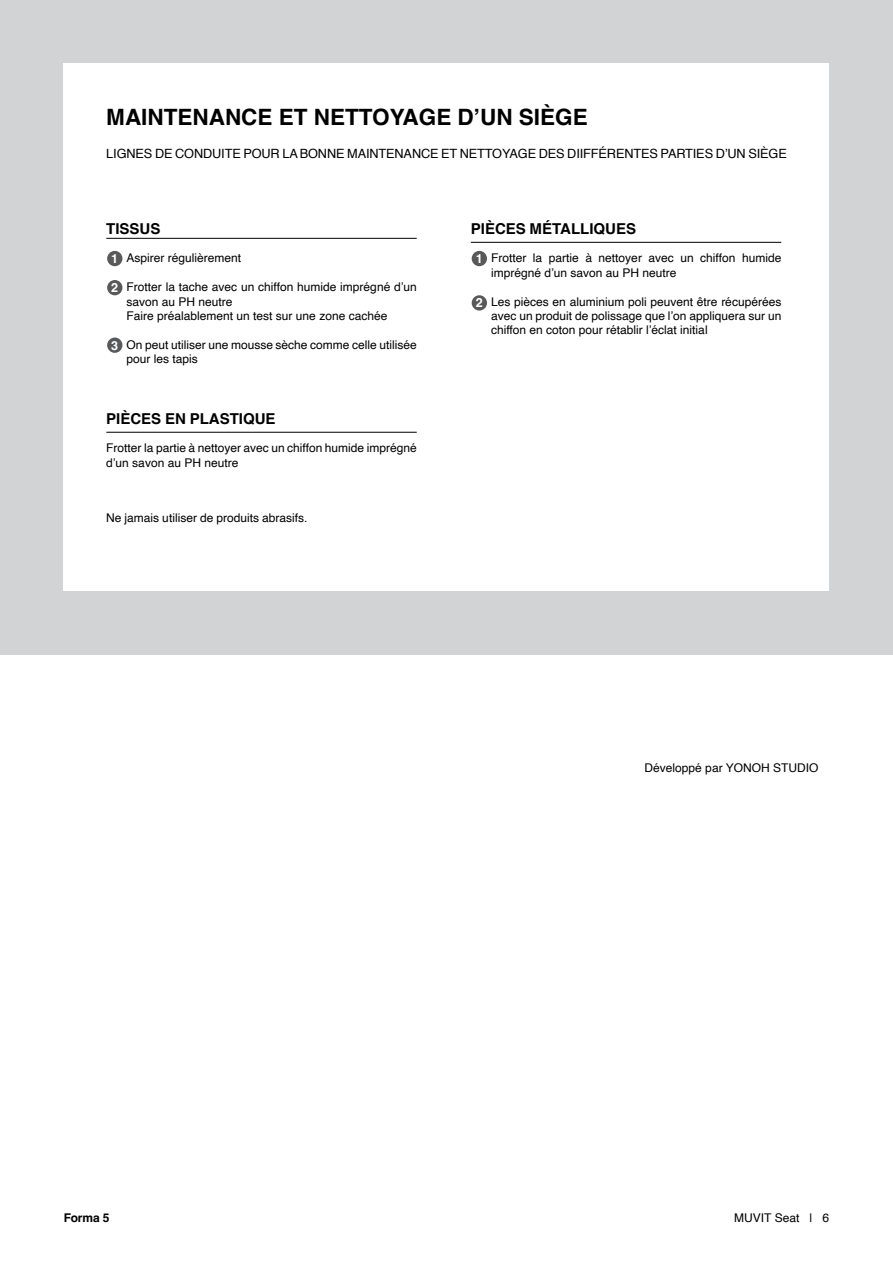
<style>
.page{position:relative;width:893px;height:1263px;background:#fff}
.page>*{position:absolute;margin:0;border:0;box-sizing:border-box;transform-origin:0 0}
.t1{font:700 22.5px "Helvetica";color:#000}
.INTRO_entradilla{font:700 15px "Helvetica";color:#000}
.INTRO_entradilla-2{font:12.75px "Helvetica";letter-spacing:-.01em;color:#000}
.t2{font:700 12.6px "Helvetica";color:#fff}
.INTRO_entradilla-3{font:12px/14.4px "Helvetica";color:#000}
.t3{font:700 12px "Helvetica";letter-spacing:-.01em;color:#000}
</style>
<div class="page">
<div style="left:0;top:0;width:893px;height:655px;background:#d1d3d4"></div>
<div style="left:64px;top:64px;width:765px;height:527px;background:#fff"></div>
<div style="left:107px;top:251px;width:15px;height:15px;background:#58595b;border-radius:50%"></div>
<div style="left:472px;top:251px;width:15px;height:15px;background:#58595b;border-radius:50%"></div>
<div style="left:107px;top:280px;width:15px;height:15px;background:#58595b;border-radius:50%"></div>
<div style="left:472px;top:295px;width:15px;height:16px;background:#58595b;border-radius:50%"></div>
<div style="left:107px;top:338px;width:15px;height:15px;background:#58595b;border-radius:50%"></div>
<hr style="left:106px;top:238px;width:311px;height:1px;background:#000">
<hr style="left:471px;top:242px;width:310px;height:1px;background:#000">
<hr style="left:106px;top:432px;width:311px;height:1px;background:#000">
<p class="t1" style="left:106px;top:103px;width:483px">MAINTENANCE ET NETTOYAGE D’UN SIÈGE</p>
<p class="INTRO_entradilla-2" style="left:106px;top:144px;width:682px">LIGNES DE CONDUITE POUR LA BONNE MAINTENANCE ET NETTOYAGE DES DIIFFÉRENTES PARTIES D’UN SIÈGE</p>
<p class="INTRO_entradilla" style="left:106px;top:220px;width:56px">TISSUS</p>
<p class="INTRO_entradilla" style="left:471px;top:220px;width:167px">PIÈCES MÉTALLIQUES</p>
<p class="INTRO_entradilla-3" style="left:127px;top:251px;width:116px">Aspirer régulièrement</p>
<p class="INTRO_entradilla-3" style="left:127px;top:280px;width:292px">Frotter la tache avec un chiffon humide imprégné d’un savon au PH neutre</p>
<p class="INTRO_entradilla-3" style="left:127px;top:309px;width:262px">Faire préalablement un test sur une zone cachée</p>
<p class="INTRO_entradilla-3" style="left:127px;top:338px;width:292px">On peut utiliser une mousse sèche comme celle utilisée pour les tapis</p>
<p class="t2" style="left:111px;top:251px;width:9px">1</p>
<p class="t2" style="left:476px;top:251px;width:9px">1</p>
<p class="t2" style="left:111px;top:280px;width:9px">2</p>
<p class="t2" style="left:476px;top:295px;width:9px">2</p>
<p class="t2" style="left:111px;top:337px;width:9px">3</p>
<p class="INTRO_entradilla-3" style="left:491px;top:251px;width:292px">Frotter la partie à nettoyer avec un chiffon humide imprégné d’un savon au PH neutre</p>
<p class="INTRO_entradilla-3" style="left:491px;top:295px;width:292px;text-align:justify">Les pièces en aluminium poli peuvent être récupérées avec un produit de polissage que l’on appliquera sur un chiffon en coton pour rétablir l’éclat initial</p>
<p class="INTRO_entradilla" style="left:106px;top:409px;width:171px">PIÈCES EN PLASTIQUE</p>
<p class="INTRO_entradilla-3" style="left:106px;top:441px;width:312px">Frotter la partie à nettoyer avec un chiffon humide imprégné d’un savon au PH neutre</p>
<p class="INTRO_entradilla-3" style="left:106px;top:511px;width:203px">Ne jamais utiliser de produits abrasifs.</p>
<p class="INTRO_entradilla-3" style="left:645px;top:761px;width:175px">Développé par YONOH STUDIO</p>
<p class="t3" style="left:64px;top:1211px;width:47px">Forma 5</p>
<p class="INTRO_entradilla-3" style="left:734px;top:1211px;width:96px">MUVIT Seat | 6</p>
</div>
